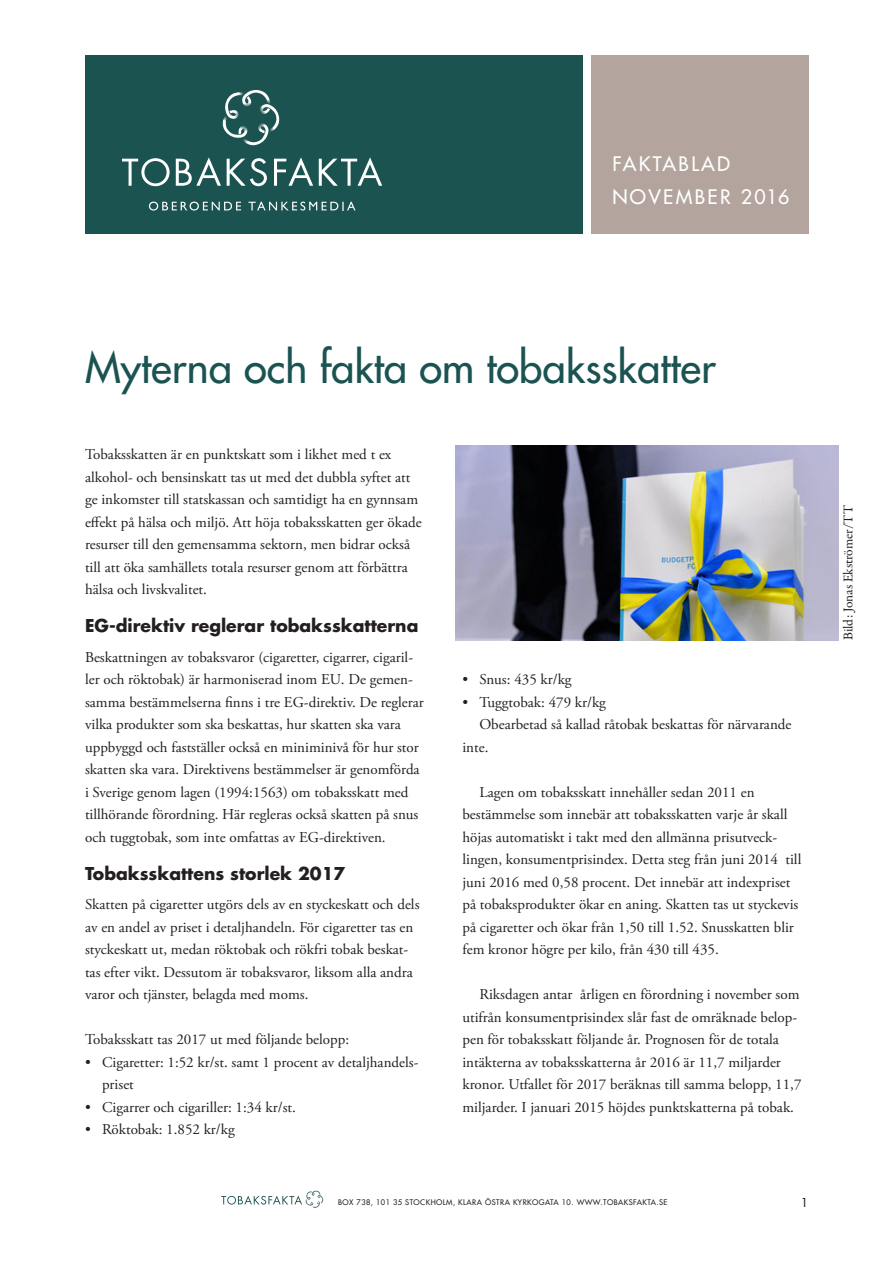
<style>
.page{position:relative;width:893px;height:1263px;background:#fff}
.page>*{position:absolute;margin:0;border:0;box-sizing:border-box;transform-origin:0 0}
.t1{font:500 42px "Futura Std";color:#1b5351}
.t2{font:500 19.5px/33px "Futura Std";letter-spacing:.12em;color:#fff}
.t3{font:700 17.25px "Futura Std";color:#231f20}
.t4{font:15px/22.5px "Adobe Garamond Pro";color:#231f20}
.t5{font:13.5px "Garamond Premr Pro";letter-spacing:-.005em;color:#231f20}
.t6{font:500 12px "Futura Std";color:#231f20}
.t7{font:500 7.5px "Futura Std";letter-spacing:.06em;color:#231f20}
</style>
<div class="page">
<div style="left:85px;top:55px;width:497px;height:179px;background:#1b5351"></div>
<svg style="left:122px;top:158px;width:48px;height:28px"></svg>
<svg style="left:176px;top:157px;width:45px;height:29px"></svg>
<svg style="left:227px;top:158px;width:40px;height:28px"></svg>
<svg style="left:274px;top:157px;width:39px;height:29px"></svg>
<svg style="left:319px;top:157px;width:63px;height:29px"></svg>
<svg style="left:222px;top:90px;width:58px;height:56px"></svg>
<svg style="left:149px;top:202px;width:92px;height:8px"></svg>
<svg style="left:248px;top:202px;width:107px;height:8px"></svg>
<div style="left:591px;top:55px;width:217px;height:179px;background:#b3a59e"></div>
<svg style="left:221px;top:1191px;width:102px;height:17px"></svg>
<img style="left:455px;top:446px;width:384px;height:194px">
<h2 class="t2" style="left:612px;top:148px;width:179px">FAKTABLAD<br>NOVEMBER 2016</h2>
<h1 class="t1" style="left:85px;top:341px;width:632px">Myterna och fakta om tobaksskatter</h1>
<p class="t4" style="left:85px;top:444px;width:338px">Tobaksskatten är en punktskatt som i likhet med t ex alkohol- och bensinskatt tas ut med det dubbla syftet att ge inkomster till statskassan och samtidigt ha en gynnsam effekt på hälsa och miljö. Att höja tobaksskatten ger ökade resurser till den gemensamma sektorn, men bidrar också till att öka samhällets totala resurser genom att förbättra hälsa och livskvalitet.</p>
<p class="t3" style="left:85px;top:614px;width:335px">EG-direktiv reglerar tobaksskatterna</p>
<p class="t4" style="left:85px;top:646px;width:340px">Beskattningen av tobaksvaror (cigaretter, cigarrer, cigaril&shy;ler och röktobak) är harmoniserad inom EU. De gemen&shy;samma bestämmelserna finns i tre EG-direktiv. De reglerar vilka produkter som ska beskattas, hur skatten ska vara uppbyggd och fastställer också en miniminivå för hur stor skatten ska vara. Direktivens bestämmelser är genomförda i Sverige genom lagen (1994:1563) om tobaksskatt med tillhörande förordning. Här regleras också skatten på snus och tuggtobak, som inte omfattas av EG-direktiven.</p>
<p class="t3" style="left:85px;top:862px;width:262px">Tobaksskattens storlek 2017</p>
<p class="t4" style="left:85px;top:894px;width:336px">Skatten på cigaretter utgörs dels av en styckeskatt och dels av en andel av priset i detaljhandeln. För cigaretter tas en styckeskatt ut, medan röktobak och rökfri tobak beskat&shy;tas efter vikt. Dessutom är tobaksvaror, liksom alla andra varor och tjänster, belagda med moms.</p>
<p class="t4" style="left:85px;top:1029px;width:266px">Tobaksskatt tas 2017 ut med följande belopp:</p>
<p class="t4" style="left:102px;top:1051px;width:318px;text-indent:-17px">• Cigaretter: 1:52 kr/st. samt 1 procent av detaljhandels&shy;priset</p>
<p class="t4" style="left:85px;top:1096px;width:212px">• Cigarrer och cigariller: 1:34 kr/st.</p>
<p class="t4" style="left:85px;top:1119px;width:151px">• Röktobak: 1.852 kr/kg</p>
<p class="t4" style="left:462px;top:669px;width:111px">• Snus: 435 kr/kg</p>
<p class="t4" style="left:462px;top:691px;width:145px">• Tuggtobak: 479 kr/kg</p>
<p class="t4" style="left:479px;top:714px;width:314px">Obearbetad så kallad råtobak beskattas för närvarande</p>
<p class="t4" style="left:462px;top:736px;width:28px">inte.</p>
<p class="t4" style="left:462px;top:781px;width:340px;text-indent:17px">Lagen om tobaksskatt innehåller sedan 2011 en bestämmelse som innebär att tobaksskatten varje år skall höjas automatiskt i takt med den allmänna prisutveck&shy;lingen, konsumentprisindex. Detta steg från juni 2014 till juni 2016 med 0,58 procent. Det innebär att indexpriset på tobaksprodukter ökar en aning. Skatten tas ut styckevis på cigaretter och ökar från 1,50 till 1.52. Snusskatten blir fem kronor högre per kilo, från 430 till 435.</p>
<p class="t4" style="left:462px;top:984px;width:341px;text-indent:17px">Riksdagen antar årligen en förordning i november som utifrån konsumentprisindex slår fast de omräknade belop&shy;pen för tobaksskatt följande år. Prognosen för de totala intäkterna av tobaksskatterna år 2016 är 11,7 miljarder kronor. Utfallet för 2017 beräknas till samma belopp, 11,7 miljarder. I januari 2015 höjdes punktskatterna på tobak.</p>
<p class="t7" style="left:338px;top:1197px;width:331px">BOX 738, 101 35 STOCKHOLM, KLARA ÖSTRA KYRKOGATA 10. WWW.TOBAKSFAKTA.SE</p>
<p class="t6" style="left:801px;top:1195px;width:8px">1</p>
<p class="t5" style="left:840px;top:640px;width:136px;rotate:-90deg">Bild: Jonas Ekströmer/TT</p>
</div>
